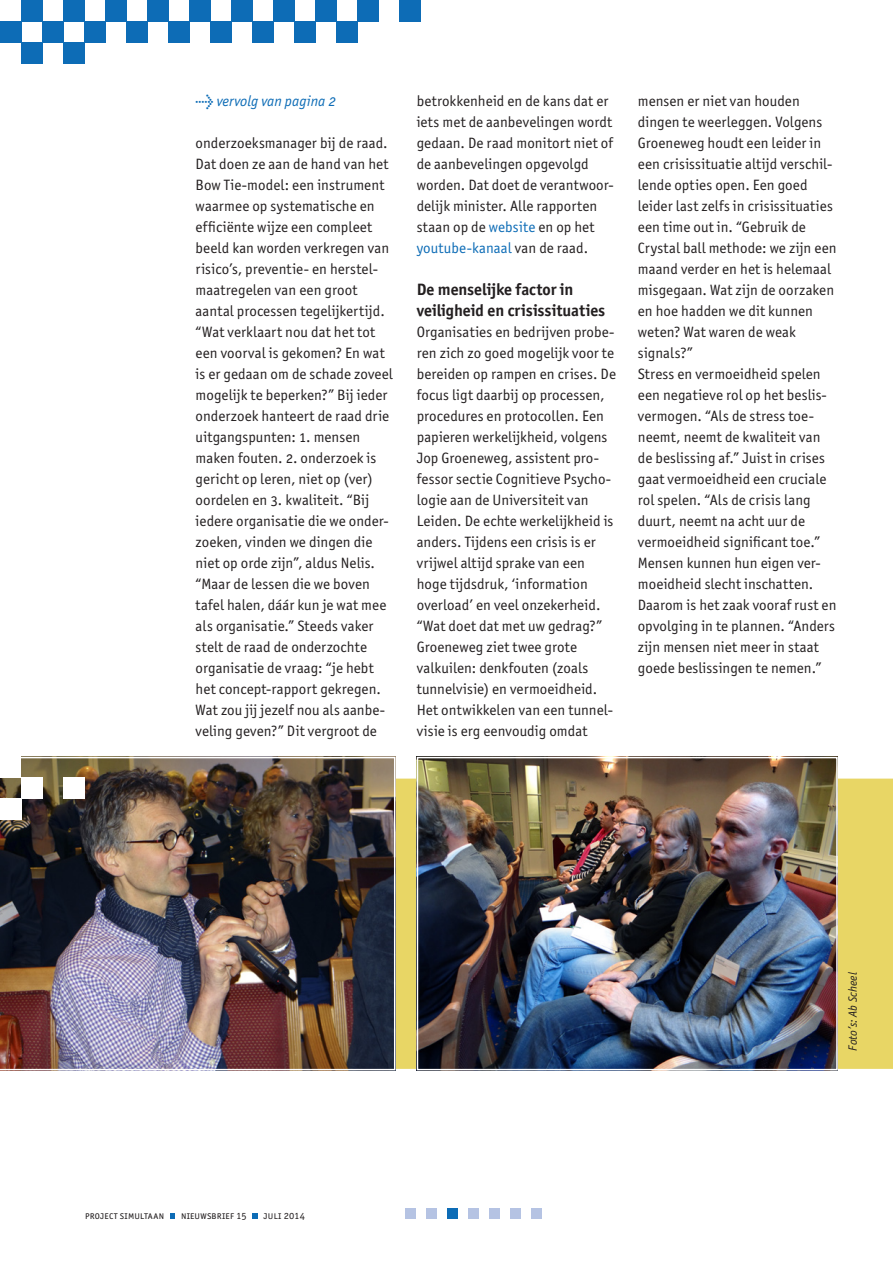
<style>
.page{position:relative;width:893px;height:1263px;background:#fff}
.page>*{position:absolute;margin:0;border:0;box-sizing:border-box;transform-origin:0 0}
.t1{font:700 16.5px/21px "Officina Sans ITC Std";letter-spacing:-.005em;color:#231f20}
.t2{font:15px/21px "Officina Sans ITC Std";letter-spacing:.005em;color:#231f20}
.t3{font:italic 15px "Officina Sans ITC Std";color:#0d6cb6}
.t4{font:italic 12px "Officina Sans ITC Std";letter-spacing:.01em;color:#231f20}
.t5{font:10.5px "Officina Sans ITC Std";letter-spacing:.02em;color:#231f20}
.s1{font-family:"Meta OT";font-weight:500;font-style:normal}
.s2{color:#0d6cb6}
</style>
<div class="page">
<div style="left:0;top:21px;width:21px;height:21px;background:#0d6cb6"></div>
<div style="left:42px;top:21px;width:21px;height:21px;background:#0d6cb6"></div>
<div style="left:84px;top:21px;width:21px;height:21px;background:#0d6cb6"></div>
<div style="left:126px;top:21px;width:21px;height:21px;background:#0d6cb6"></div>
<div style="left:168px;top:21px;width:21px;height:21px;background:#0d6cb6"></div>
<div style="left:210px;top:21px;width:21px;height:21px;background:#0d6cb6"></div>
<div style="left:252px;top:21px;width:21px;height:21px;background:#0d6cb6"></div>
<div style="left:294px;top:21px;width:21px;height:21px;background:#0d6cb6"></div>
<div style="left:336px;top:21px;width:21px;height:21px;background:#0d6cb6"></div>
<div style="left:21px;top:0;width:21px;height:21px;background:#0d6cb6"></div>
<div style="left:63px;top:0;width:21px;height:21px;background:#0d6cb6"></div>
<div style="left:105px;top:0;width:21px;height:21px;background:#0d6cb6"></div>
<div style="left:147px;top:0;width:21px;height:21px;background:#0d6cb6"></div>
<div style="left:189px;top:0;width:21px;height:21px;background:#0d6cb6"></div>
<div style="left:231px;top:0;width:21px;height:21px;background:#0d6cb6"></div>
<div style="left:273px;top:0;width:21px;height:21px;background:#0d6cb6"></div>
<div style="left:315px;top:0;width:21px;height:21px;background:#0d6cb6"></div>
<div style="left:357px;top:0;width:21px;height:21px;background:#0d6cb6"></div>
<div style="left:399px;top:0;width:21px;height:21px;background:#0d6cb6"></div>
<div style="left:21px;top:42px;width:21px;height:21px;background:#0d6cb6"></div>
<div style="left:63px;top:42px;width:21px;height:21px;background:#0d6cb6"></div>
<svg style="left:170px;top:1213px;width:5px;height:6px"></svg>
<svg style="left:252px;top:1213px;width:6px;height:6px"></svg>
<div style="left:405px;top:1208px;width:11px;height:11px;background:#b5c3e3"></div>
<div style="left:426px;top:1208px;width:10px;height:11px;background:#b5c3e3"></div>
<div style="left:447px;top:1208px;width:11px;height:11px;background:#0d6cb6"></div>
<div style="left:468px;top:1208px;width:10px;height:11px;background:#b5c3e3"></div>
<div style="left:489px;top:1208px;width:10px;height:11px;background:#b5c3e3"></div>
<div style="left:510px;top:1208px;width:10px;height:11px;background:#b5c3e3"></div>
<div style="left:531px;top:1208px;width:10px;height:11px;background:#b5c3e3"></div>
<div style="left:395px;top:777px;width:498px;height:293px;background:#e8d665"></div>
<img style="left:420px;top:760px;width:415px;height:307px">
<div style="left:417px;top:757px;width:421px;height:313px;border:2px solid #fff"></div>
<img style="left:0;top:758px;width:394px;height:311px">
<div style="left:21px;top:777px;width:21px;height:21px;background:#fff"></div>
<div style="left:63px;top:777px;width:21px;height:21px;background:#fff"></div>
<div style="left:0;top:798px;width:21px;height:21px;background:#fff"></div>
<div style="left:0;top:756px;width:21px;height:21px;background:#fff"></div>
<p class="t3" style="left:196px;top:92px;width:142px"><span class="s1">→</span> vervolg van pagina 2</p>
<p class="t2" style="left:196px;top:132px;width:199px">onderzoeksmanager bij de raad.<br>Dat doen ze aan de hand van het<br>Bow Tie-model: een instrument waarmee op systematische en efficiënte wijze een compleet beeld kan worden verkregen van risico’s, preventie- en herstel&shy;maatregelen van een groot aantal processen tegelijkertijd. “Wat verklaart nou dat het tot een voorval is gekomen? En wat is er gedaan om de schade zoveel mogelijk te beperken?” Bij ieder onderzoek hanteert de raad drie uitgangspunten: 1. mensen maken fouten. 2. onderzoek is gericht op leren, niet op (ver) oordelen en 3. kwaliteit. “Bij iedere organisatie die we onder&shy;zoeken, vinden we dingen die niet op orde zijn”, aldus Nelis. “Maar de lessen die we boven tafel halen, dáár kun je wat mee als organisatie.” Steeds vaker stelt de raad de onderzochte organisatie de vraag: “je hebt het concept-rapport gekregen.<br>Wat zou jij jezelf nou als aanbe&shy;veling geven?” Dit vergroot de</p>
<p class="t2" style="left:417px;top:90px;width:198px">betrokkenheid en de kans dat er iets met de aanbevelingen wordt gedaan. De raad monitort niet of de aanbevelingen opgevolgd worden. Dat doet de verantwoor&shy;delijk minister. Alle rapporten staan op de <span class="s2">website</span> en op het <span class="s2">youtube-kanaal</span> van de raad.</p>
<p class="t1" style="left:417px;top:278px;width:190px">De menselijke factor in veiligheid en crisissituaties</p>
<p class="t2" style="left:417px;top:321px;width:201px">Organisaties en bedrijven probe&shy;ren zich zo goed mogelijk voor te bereiden op rampen en crises. De focus ligt daarbij op processen, procedures en protocollen. Een papieren werkelijkheid, volgens<br>Jop Groeneweg, assistent pro&shy;fessor sectie Cognitieve Psycho&shy;logie aan de Universiteit van<br>Leiden. De echte werkelijkheid is anders. Tijdens een crisis is er vrijwel altijd sprake van een hoge tijdsdruk, ‘information overload’ en veel onzekerheid. “Wat doet dat met uw gedrag?”<br>Groeneweg ziet twee grote valkuilen: denkfouten (zoals tunnelvisie) en vermoeidheid.<br>Het ontwikkelen van een tunnel&shy;visie is erg eenvoudig omdat</p>
<p class="t2" style="left:638px;top:90px;width:200px">mensen er niet van houden dingen te weerleggen. Volgens<br>Groeneweg houdt een leider in een crisissituatie altijd verschil&shy;lende opties open. Een goed leider last zelfs in crisissituaties een time out in. “Gebruik de<br>Crystal ball methode: we zijn een maand verder en het is helemaal misgegaan. Wat zijn de oorzaken en hoe hadden we dit kunnen weten? Wat waren de weak signals?”<br>Stress en vermoeidheid spelen een negatieve rol op het beslis&shy;vermogen. “Als de stress toe&shy;neemt, neemt de kwaliteit van de beslissing af.” Juist in crises gaat vermoeidheid een cruciale rol spelen. “Als de crisis lang duurt, neemt na acht uur de vermoeidheid significant toe.”<br>Mensen kunnen hun eigen ver&shy;moeidheid slecht inschatten.<br>Daarom is het zaak vooraf rust en opvolging in te plannen. “Anders zijn mensen niet meer in staat goede beslissingen te nemen.”</p>
<p class="t5" style="left:85px;top:1209px;width:81px">project simultaan</p>
<p class="t5" style="left:181px;top:1209px;width:67px">nieuwsbrief 15</p>
<p class="t5" style="left:264px;top:1209px;width:43px">juli 2014</p>
<p class="t4" style="left:846px;top:1051px;width:80px;rotate:-90deg">Foto’s: Ab Scheel</p>
</div>
